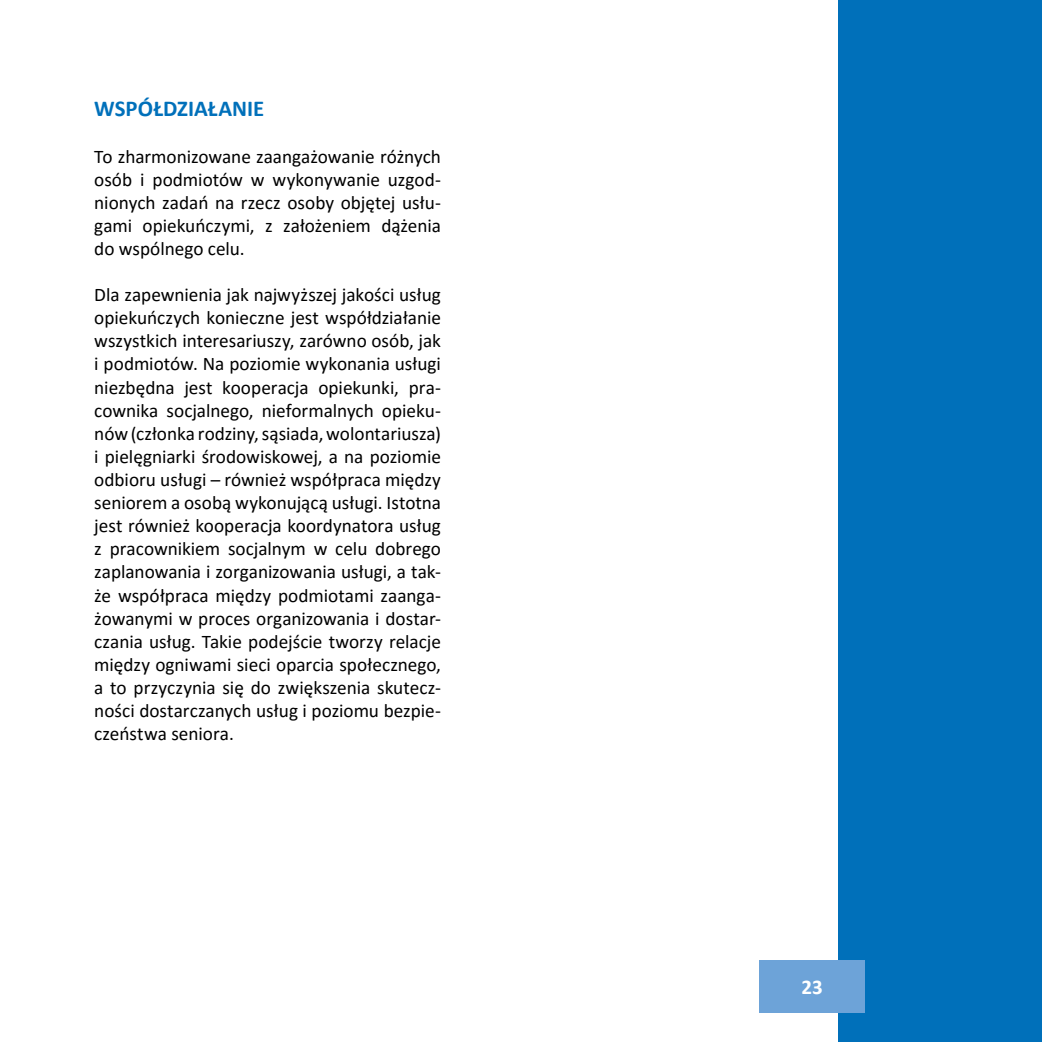
<style>
.page{position:relative;width:1042px;height:1042px;background:#fff}
.page>*{position:absolute;margin:0;border:0;box-sizing:border-box;transform-origin:0 0}
.t1{font:700 22.75px "Calibri";color:#0070ba}
.t2{font:700 21px "Calibri";color:#fff}
.t3{font:19.25px/23.1px "Calibri";color:#000;text-align:justify}
</style>
<div class="page">
<div style="left:838px;top:0;width:204px;height:1042px;background:#0070ba"></div>
<div style="left:759px;top:960px;width:106px;height:52px;background:#6da3d8"></div>
<p class="t1" style="left:94px;top:93px;width:171px">WSPÓŁDZIAŁANIE</p>
<p class="t3" style="left:94px;top:144px;width:348px">To zharmonizowane zaangażowanie różnych osób i podmiotów w wykonywanie uzgod&shy;nionych zadań na rzecz osoby objętej usłu&shy;gami opiekuńczymi, z założeniem dążenia do wspólnego celu.</p>
<p class="t3" style="left:94px;top:283px;width:348px">Dla zapewnienia jak najwyższej jakości usług opiekuńczych konieczne jest współdziałanie wszystkich interesariuszy, zarówno osób, jak i podmiotów. Na poziomie wykonania usługi niezbędna jest kooperacja opiekunki, pra&shy;cownika socjalnego, nieformalnych opieku&shy;nów (członka rodziny, sąsiada, wolontariusza) i pielęgniarki środowiskowej, a na poziomie odbioru usługi – również współpraca między seniorem a osobą wykonującą usługi. Istotna jest również kooperacja koordynatora usług z pracownikiem socjalnym w celu dobrego zaplanowania i zorganizowania usługi, a tak&shy;że współpraca między podmiotami zaanga&shy;żowanymi w proces organizowania i dostar&shy;czania usług. Takie podejście tworzy relacje między ogniwami sieci oparcia społecznego, a to przyczynia się do zwiększenia skutecz&shy;ności dostarczanych usług i poziomu bezpie&shy;czeństwa seniora.</p>
<p class="t2" style="left:801px;top:972px;width:23px">23</p>
</div>
